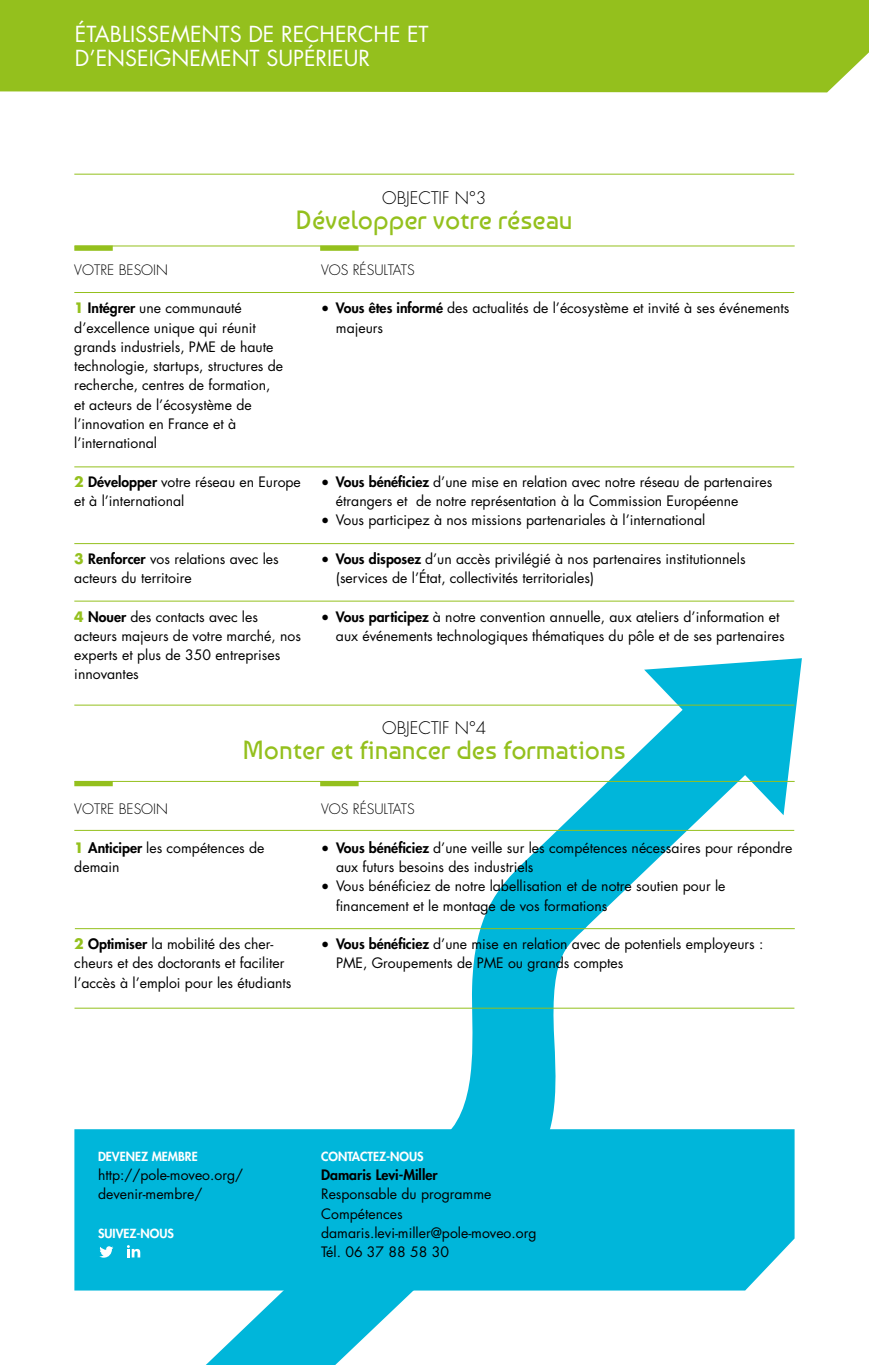
<style>
.page{position:relative;width:869px;height:1365px;background:#fff}
.page>*{position:absolute;margin:0;border:0;box-sizing:border-box;transform-origin:0 0}
.t1{font:26.25px "Baumans";color:#94c01d}
.t2{font:21.53px/24.5px "Futura Std";color:#fff}
.t3{font:300 16.97px "Futura Std";color:#000}
.t4{font:14px/19.2px "Futura Std";color:#000}
.t5{font:300 14px "Futura Std";color:#000}
.t6{font:800 14px "Futura Std";color:#000}
.t7{font:800 12.25px "Futura Std";color:#fff}
.s1{font-weight:700;color:#94c01d}
.s2{font-weight:800}
.s3{font-family:"Minion Pro";font-size:21px}
</style>
<div class="page">
<svg style="left:74px;top:658px;width:727px;height:706px"></svg>
<div style="left:74px;top:1129px;width:720px;height:161px;background:#00b6da"></div>
<svg style="left:99px;top:1246px;width:14px;height:11px"></svg>
<svg style="left:127px;top:1244px;width:13px;height:13px"></svg>
<div style="left:0;top:0;width:868px;height:92px;background:#94c01d"></div>
<hr style="left:74px;top:829px;width:719px;height:1px;background:#94c01d">
<hr style="left:74px;top:704px;width:719px;height:1px;background:#94c01d">
<hr style="left:75px;top:928px;width:719px;height:1px;background:#94c01d">
<hr style="left:74px;top:1007px;width:720px;height:1px;background:#94c01d">
<hr style="left:74px;top:292px;width:719px;height:1px;background:#94c01d">
<hr style="left:74px;top:543px;width:719px;height:1px;background:#94c01d">
<hr style="left:74px;top:600px;width:719px;height:1px;background:#94c01d">
<hr style="left:74px;top:174px;width:719px;height:1px;background:#94c01d">
<hr style="left:74px;top:466px;width:719px;height:1px;background:#94c01d">
<div style="left:320px;top:245px;width:38px;height:6px;background:#94c01d"></div>
<div style="left:74px;top:245px;width:39px;height:6px;background:#94c01d"></div>
<hr style="left:75px;top:245px;width:719px;height:1px;background:#94c01d">
<div style="left:320px;top:781px;width:38px;height:5px;background:#94c01d"></div>
<div style="left:74px;top:781px;width:39px;height:5px;background:#94c01d"></div>
<hr style="left:75px;top:781px;width:719px;height:1px;background:#94c01d">
<p class="t2" style="left:75px;top:22px;width:355px">ÉTABLISSEMENTS DE RECHERCHE ET<br>D’ENSEIGNEMENT SUPÉRIEUR</p>
<p class="t3" style="left:382px;top:187px;width:106px">OBJECTIF N°3</p>
<p class="t1" style="left:296px;top:204px;width:278px">Développer votre réseau</p>
<p class="t5" style="left:74px;top:261px;width:95px">VOTRE BESOIN</p>
<p class="t4" style="left:74px;top:299px;width:210px"><span class="s1">1</span> <span class="s2">Intégrer</span> une communauté d’excellence unique qui réunit grands industriels, PME de haute technologie, startups, structures de recherche, centres de formation, et acteurs de l’écosystème de l’innovation en France et à l’international</p>
<p class="t4" style="left:74px;top:472px;width:228px"><span class="s1">2</span> <span class="s2">Développer</span> votre réseau en Europe et à l’international</p>
<p class="t4" style="left:74px;top:549px;width:206px"><span class="s1">3</span> <span class="s2">Renforcer</span> vos relations avec les acteurs du territoire</p>
<p class="t4" style="left:74px;top:607px;width:228px"><span class="s1">4</span> <span class="s2">Nouer</span> des contacts avec les acteurs majeurs de votre marché, nos experts et plus de 350 entreprises innovantes</p>
<p class="t5" style="left:321px;top:261px;width:95px">VOS RÉSULTATS</p>
<p class="t4" style="left:336px;top:299px;width:454px;text-indent:-15px"><span class="s3">•</span> <span class="s2">Vous êtes informé</span> des actualités de l’écosystème et invité à ses événements majeurs</p>
<p class="t4" style="left:336px;top:472px;width:437px;text-indent:-15px"><span class="s3">•</span> <span class="s2">Vous bénéficiez</span> d’une mise en relation avec notre réseau de partenaires étrangers et de notre représentation à la Commission Européenne</p>
<p class="t4" style="left:321px;top:510px;width:385px"><span class="s3">•</span> Vous participez à nos missions partenariales à l’international</p>
<p class="t4" style="left:336px;top:549px;width:411px;text-indent:-15px"><span class="s3">•</span> <span class="s2">Vous disposez</span> d’un accès privilégié à nos partenaires institutionnels (services de l’État, collectivités territoriales)</p>
<p class="t4" style="left:336px;top:607px;width:450px;text-indent:-15px"><span class="s3">•</span> <span class="s2">Vous participez</span> à notre convention annuelle, aux ateliers d’information et aux événements technologiques thématiques du pôle et de ses partenaires</p>
<p class="t3" style="left:382px;top:717px;width:106px">OBJECTIF N°4</p>
<p class="t1" style="left:243px;top:734px;width:384px">Monter et financer des formations</p>
<p class="t5" style="left:74px;top:800px;width:95px">VOTRE BESOIN</p>
<p class="t4" style="left:74px;top:838px;width:192px"><span class="s1">1</span> <span class="s2">Anticiper</span> les compétences de demain</p>
<p class="t4" style="left:74px;top:934px;width:218px"><span class="s1">2</span> <span class="s2">Optimiser</span> la mobilité des cher&shy;cheurs et des doctorants et faciliter l’accès à l’emploi pour les étudiants</p>
<p class="t5" style="left:321px;top:800px;width:95px">VOS RÉSULTATS</p>
<p class="t4" style="left:336px;top:838px;width:458px;text-indent:-15px"><span class="s3">•</span> <span class="s2">Vous bénéficiez</span> d’une veille sur les compétences nécessaires pour répondre aux futurs besoins des industriels</p>
<p class="t4" style="left:336px;top:876px;width:391px;text-indent:-15px"><span class="s3">•</span> Vous bénéficiez de notre labellisation et de notre soutien pour le financement et le montage de vos formations</p>
<p class="t4" style="left:336px;top:934px;width:428px;text-indent:-15px"><span class="s3">•</span> <span class="s2">Vous bénéficiez</span> d’une mise en relation avec de potentiels employeurs :<br>PME, Groupements de PME ou grands comptes</p>
<p class="t7" style="left:98px;top:1148px;width:101px">DEVENEZ MEMBRE</p>
<p class="t4" style="left:98px;top:1165px;width:146px">http://pole-moveo.org/ devenir-membre/</p>
<p class="t7" style="left:98px;top:1225px;width:77px">SUIVEZ-NOUS</p>
<p class="t7" style="left:321px;top:1148px;width:104px">CONTACTEZ-NOUS</p>
<p class="t6" style="left:321px;top:1165px;width:118px">Damaris Levi-Miller</p>
<p class="t4" style="left:321px;top:1184px;width:172px">Responsable du programme<br>Compétences</p>
<p class="t4" style="left:321px;top:1223px;width:217px">damaris.levi-miller@pole-moveo.org<br>Tél. 06 37 88 58 30</p>
</div>
